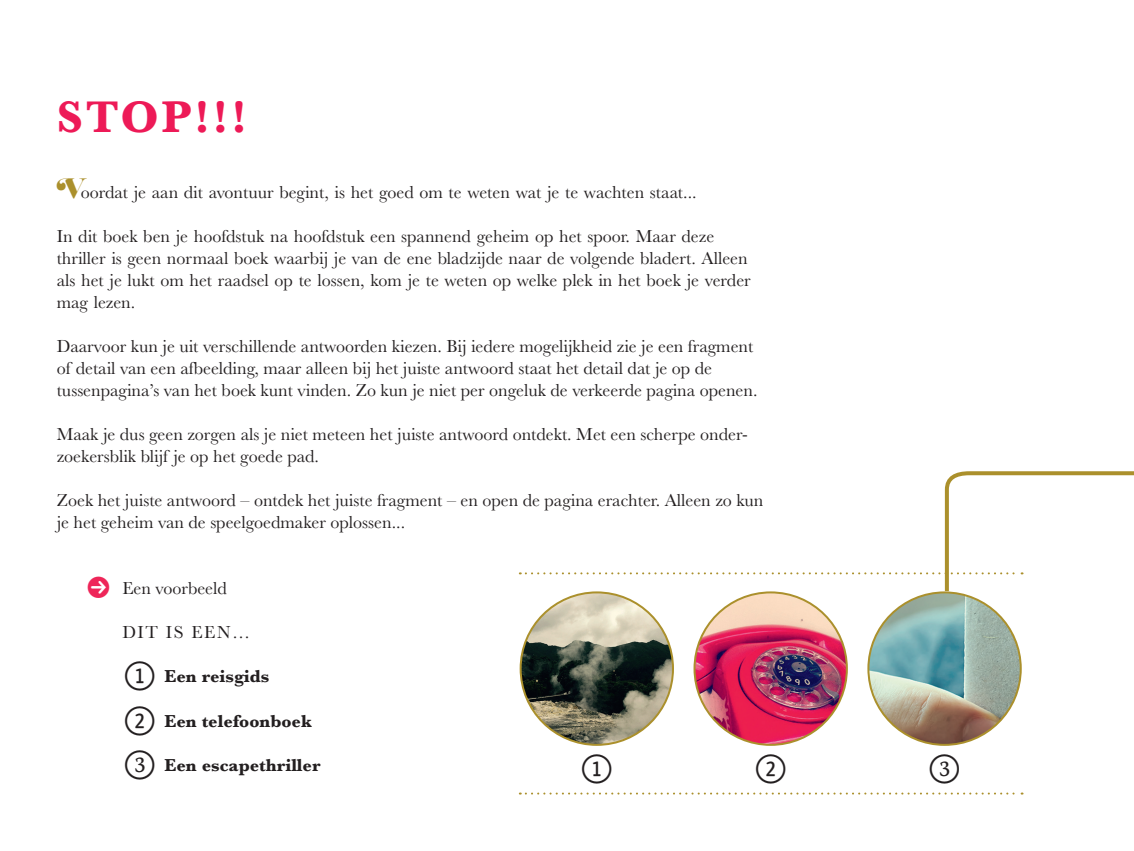
<style>
.page{position:relative;width:1134px;height:851px;background:#fff}
.page>*{position:absolute;margin:0;border:0;box-sizing:border-box;transform-origin:0 0}
.t1{font:700 46px "Baskerville";color:#ed1a57}
.t2{font:18px/22px "Baskerville UC";color:#231f20}
.t3{font:700 18px "Baskerville";color:#231f20}
.s1{font-family:"Reina 12 Pro";font-size:28px;color:#ab902c}
</style>
<div class="page">
<svg style="left:520px;top:792px;width:502px;height:2px"></svg>
<img style="left:694px;top:592px;width:153px;height:152px;border-radius:76px">
<img style="left:521px;top:592px;width:152px;height:152px;border-radius:76px">
<img style="left:868px;top:592px;width:153px;height:152px;border-radius:76px">
<svg style="left:520px;top:471px;width:614px;height:124px"></svg>
<h1 class="t1" style="left:57px;top:91px;width:192px">STOP!!!</h1>
<p class="t2" style="left:57px;top:181px;width:641px"><span class="s1">V</span>oordat je aan dit avontuur begint, is het goed om te weten wat je te wachten staat...</p>
<p class="t2" style="left:57px;top:225px;width:696px">In dit boek ben je hoofdstuk na hoofdstuk een spannend geheim op het spoor. Maar deze thriller is geen normaal boek waarbij je van de ene bladzijde naar de volgende bladert. Alleen als het je lukt om het raadsel op te lossen, kom je te weten op welke plek in het boek je verder mag lezen.</p>
<p class="t2" style="left:57px;top:335px;width:702px">Daarvoor kun je uit verschillende antwoorden kiezen. Bij iedere mogelijkheid zie je een fragment of detail van een afbeelding, maar alleen bij het juiste antwoord staat het detail dat je op de tussenpagina’s van het boek kunt vinden. Zo kun je niet per ongeluk de verkeerde pagina openen.</p>
<p class="t2" style="left:57px;top:423px;width:693px">Maak je dus geen zorgen als je niet meteen het juiste antwoord ontdekt. Met een scherpe onder&shy;zoekersblik blijf je op het goede pad.</p>
<p class="t2" style="left:57px;top:489px;width:708px">Zoek het juiste antwoord – ontdek het juiste fragment – en open de pagina erachter. Alleen zo kun je het geheim van de speelgoedmaker oplossen...</p>
<p class="t2" style="left:122px;top:577px;width:106px">Een voorbeeld</p>
<p class="t2" style="left:122px;top:621px;width:129px">DIT IS EEN…</p>
<p class="t3" style="left:165px;top:666px;width:106px">Een reisgids</p>
<p class="t3" style="left:165px;top:710px;width:149px">Een telefoonboek</p>
<p class="t3" style="left:165px;top:754px;width:158px">Een escapethriller</p>
</div>
